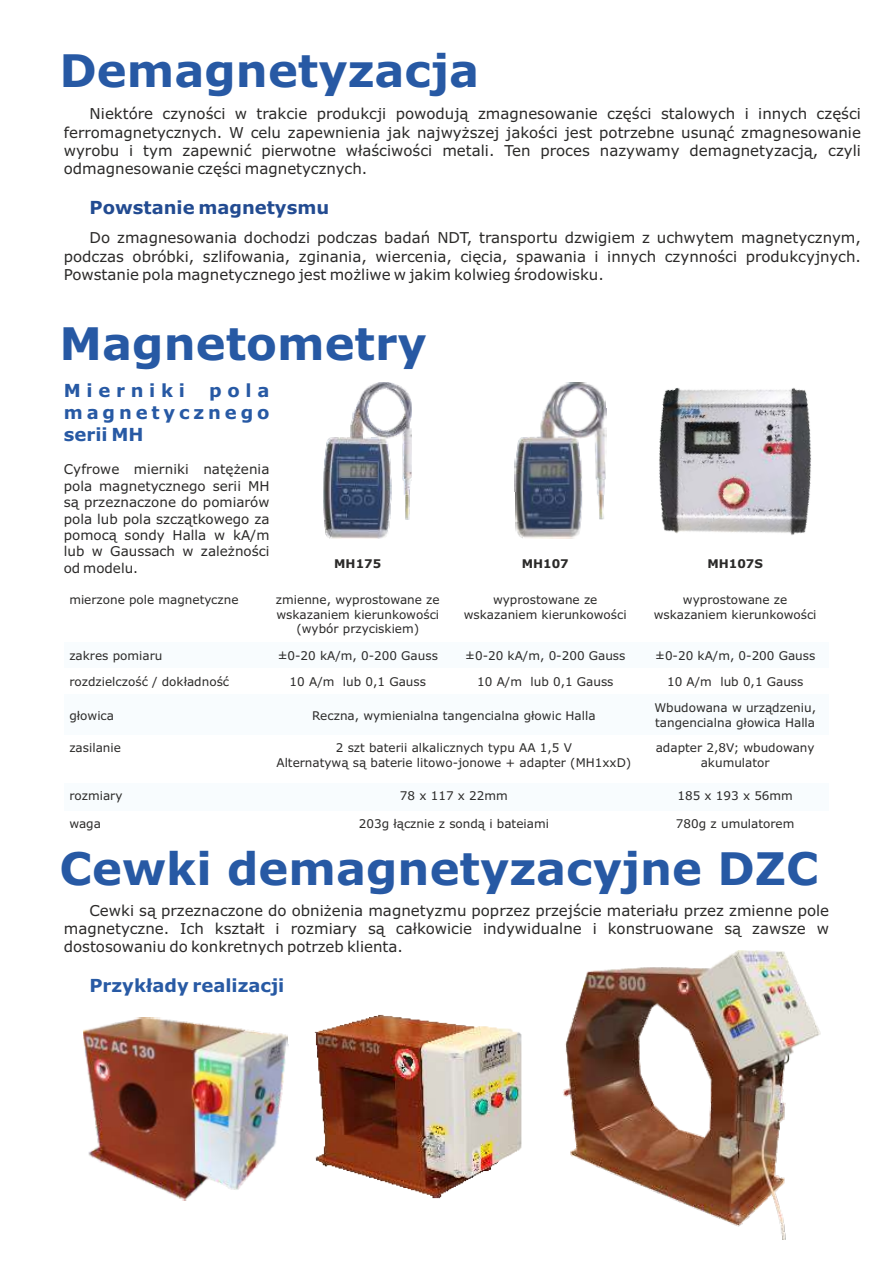
<style>
.page{position:relative;width:893px;height:1263px;background:#fff}
.page>*{position:absolute;margin:0;border:0;box-sizing:border-box;transform-origin:0 0}
.t1{font:700 45px "Verdana";color:#2759a4}
.t2{font:700 18px/21.9px "Verdana";letter-spacing:.215em;color:#2759a4;text-align:justify}
.t3{font:700 18px "Verdana";color:#224b91}
.t4{font:700 18px "Verdana";color:#285aa4}
.t5{font:700 18px "Verdana";letter-spacing:.315em;color:#2759a4}
.t6{font:15px/18.3px "Verdana";color:#2b2a29;text-align:justify}
.t7{font:13.5px/16.4px "Verdana";color:#2b2a29;text-align:justify}
.t8{font:12px/14.5px "Verdana";color:#2b2a29;text-align:center}
.t9{font:700 12px "Verdana";color:#2b2a29}
</style>
<div class="page">
<img style="left:659px;top:387px;width:152px;height:148px">
<img style="left:514px;top:382px;width:93px;height:157px">
<img style="left:323px;top:382px;width:88px;height:157px">
<img style="left:563px;top:950px;width:258px;height:289px">
<img style="left:314px;top:1014px;width:208px;height:185px">
<img style="left:83px;top:1017px;width:206px;height:184px">
<div style="left:64px;top:642px;width:202px;height:26px;background:#f8fcfe"></div>
<div style="left:266px;top:642px;width:183px;height:26px;background:#f8fcfe"></div>
<div style="left:449px;top:642px;width:192px;height:26px;background:#f8fcfe"></div>
<div style="left:641px;top:642px;width:188px;height:26px;background:#f8fcfe"></div>
<div style="left:64px;top:694px;width:202px;height:41px;background:#f8fcfe"></div>
<div style="left:266px;top:694px;width:375px;height:41px;background:#f8fcfe"></div>
<div style="left:641px;top:694px;width:188px;height:41px;background:#f8fcfe"></div>
<div style="left:64px;top:783px;width:202px;height:27px;background:#f8fcfe"></div>
<div style="left:266px;top:783px;width:375px;height:27px;background:#f8fcfe"></div>
<div style="left:641px;top:783px;width:188px;height:27px;background:#f8fcfe"></div>
<h1 class="t1" style="left:60px;top:52px;width:421px">Demagnetyzacja</h1>
<p class="t6" style="left:64px;top:106px;width:799px;text-indent:26px">Niektóre czyności w trakcie produkcji powodują zmagnesowanie części stalowych i innych części ferromagnetycznych. W celu zapewnienia jak najwyższej jakości jest potrzebne usunąć zmagnesowanie wyrobu i tym zapewnić pierwotne właściwości metali. Ten proces nazywamy demagnetyzacją, czyli odmagnesowanie części magnetycznych.</p>
<p class="t3" style="left:90px;top:200px;width:241px">Powstanie magnetysmu</p>
<p class="t6" style="left:64px;top:230px;width:799px;text-indent:26px">Do zmagnesowania dochodzi podczas badań NDT, transportu dzwigiem z uchwytem magnetycznym, podczas obróbki, szlifowania, zginania, wiercenia, cięcia, spawania i innych czynności produkcyjnych.<br>Powstanie pola magnetycznego jest możliwe w jakim kolwieg środowisku.</p>
<h1 class="t1" style="left:60px;top:325px;width:369px">Magnetometry</h1>
<p class="t2" style="left:64px;top:381px;width:207px;text-indent:145px">pola magnetycznego serii MH</p>
<p class="t7" style="left:64px;top:462px;width:207px">Cyfrowe mierniki natężenia pola magnetycznego serii MH są przeznaczone do pomiarów pola lub pola szczątkowego za pomocą sondy Halla w kA/m lub w Gaussach w zależności od modelu.</p>
<p class="t5" style="left:64px;top:383px;width:123px">Mierniki</p>
<p class="t9" style="left:334px;top:559px;width:49px">MH175</p>
<p class="t9" style="left:522px;top:559px;width:49px">MH107</p>
<p class="t9" style="left:707px;top:559px;width:57px">MH107S</p>
<p class="t8" style="left:69px;top:593px;width:171px">mierzone pole magnetyczne</p>
<p class="t8" style="left:276px;top:593px;width:165px">zmienne, wyprostowane ze wskazaniem kierunkowości (wybór przyciskiem)</p>
<p class="t8" style="left:464px;top:593px;width:164px">wyprostowane ze wskazaniem kierunkowości</p>
<p class="t8" style="left:654px;top:593px;width:164px">wyprostowane ze wskazaniem kierunkowości</p>
<p class="t8" style="left:69px;top:649px;width:95px">zakres pomiaru</p>
<p class="t8" style="left:278px;top:649px;width:162px">±0-20 kA/m, 0-200 Gauss</p>
<p class="t8" style="left:465px;top:649px;width:162px">±0-20 kA/m, 0-200 Gauss</p>
<p class="t8" style="left:655px;top:649px;width:162px">±0-20 kA/m, 0-200 Gauss</p>
<p class="t8" style="left:69px;top:675px;width:161px">rozdzielczość / dokładność</p>
<p class="t8" style="left:290px;top:675px;width:138px">10 A/m lub 0,1 Gauss</p>
<p class="t8" style="left:477px;top:675px;width:138px">10 A/m lub 0,1 Gauss</p>
<p class="t8" style="left:667px;top:675px;width:138px">10 A/m lub 0,1 Gauss</p>
<p class="t8" style="left:69px;top:709px;width:46px">głowica</p>
<p class="t8" style="left:312px;top:709px;width:285px">Reczna, wymienialna tangencialna głowic Halla</p>
<p class="t8" style="left:654px;top:701px;width:163px;text-align:left">Wbudowana w urządzeniu, tangencialna głowica Halla</p>
<p class="t8" style="left:69px;top:742px;width:53px">zasilanie</p>
<p class="t8" style="left:276px;top:742px;width:356px">2 szt baterii alkalicznych typu AA 1,5 V<br>Alternatywą są baterie litowo-jonowe + adapter (MH1xxD)</p>
<p class="t8" style="left:656px;top:742px;width:160px">adapter 2,8V; wbudowany akumulator</p>
<p class="t8" style="left:69px;top:789px;width:55px">rozmiary</p>
<p class="t8" style="left:400px;top:789px;width:109px">78 x 117 x 22mm</p>
<p class="t8" style="left:677px;top:789px;width:117px">185 x 193 x 56mm</p>
<p class="t8" style="left:69px;top:818px;width:33px">waga</p>
<p class="t8" style="left:359px;top:818px;width:192px">203g łącznie z sondą i bateiami</p>
<p class="t8" style="left:676px;top:818px;width:120px">780g z umulatorem</p>
<h1 class="t1" style="left:60px;top:850px;width:760px">Cewki demagnetyzacyjne DZC</h1>
<p class="t6" style="left:64px;top:902px;width:767px;text-indent:26px">Cewki są przeznaczone do obniżenia magnetyzmu poprzez przejście materiału przez zmienne pole magnetyczne. Ich kształt i rozmiary są całkowicie indywidualne i konstruowane są zawsze w dostosowaniu do konkretnych potrzeb klienta.</p>
<p class="t4" style="left:89px;top:978px;width:197px">Przykłady realizacji</p>
</div>
